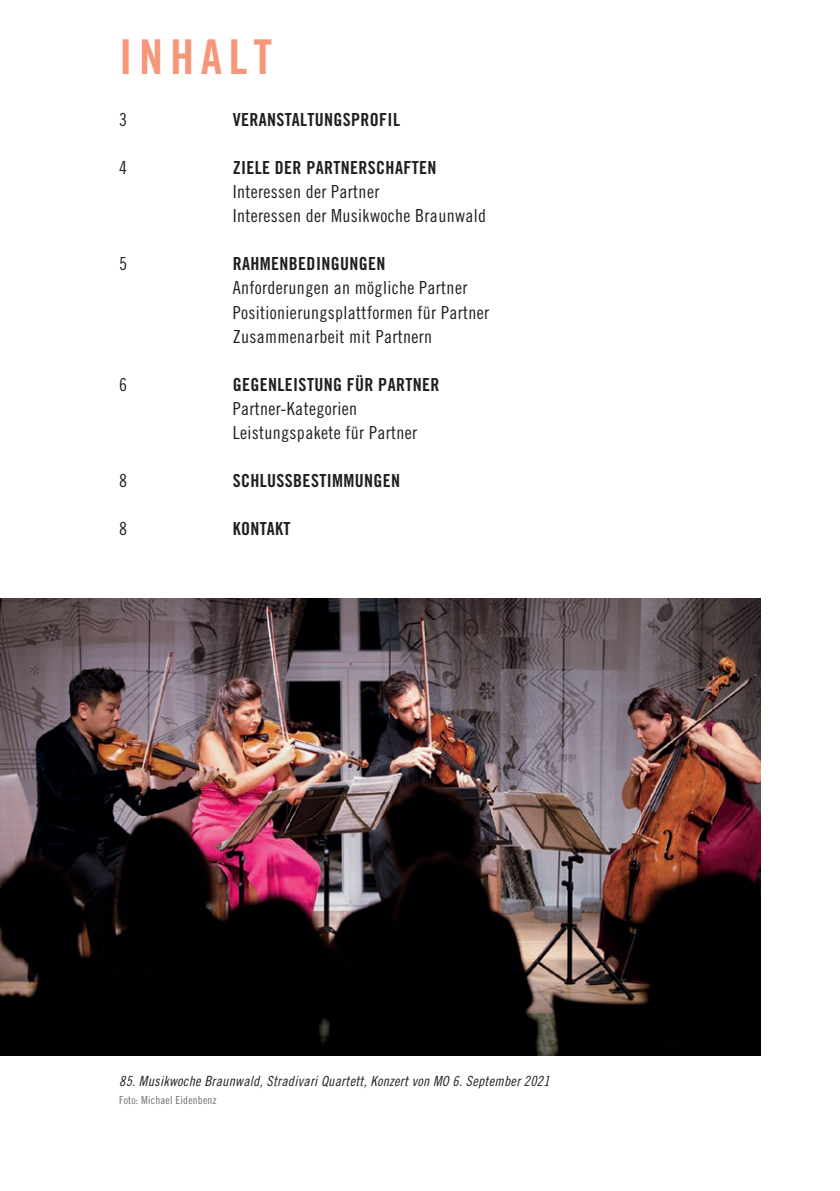
<style>
.page{position:relative;width:840px;height:1191px;background:#fff}
.page>*{position:absolute;margin:0;border:0;box-sizing:border-box;transform-origin:0 0}
.mwbw_titel_links_gro{font:48px "Trade Gothic LT Std Bd Cn 20";letter-spacing:.14em;color:#f6977a}
.mwbw_text{font:18px "Trade Gothic LT Std Cn 18";letter-spacing:.02em;color:#231f20}
.mwbw_text-2{font:18px "Trade Gothic LT Std Bd Cn 20";letter-spacing:.02em;color:#231f20}
.mwbw_text_leerzeile{font:18px "Trade Gothic LT Std Cn 18";letter-spacing:.02em;color:#231f20}
.mwbw_text-3{font:14px "Trade Gothic LT Std Cn 18 Obl";letter-spacing:.02em;color:#231f20}
.mwbw_text-4{font:11px "Trade Gothic LT Std Cn 18";letter-spacing:.02em;color:#6c6d70}
</style>
<div class="page">
<img style="left:0;top:598px;width:760px;height:457px">
<p class="mwbw_titel_links_gro" style="left:119px;top:28px;width:154px">INHALT</p>
<p class="mwbw_text" style="left:119px;top:109px;width:9px">3</p>
<p class="mwbw_text-2" style="left:232px;top:109px;width:169px">VERANSTALTUNGSPROFIL</p>
<p class="mwbw_text" style="left:119px;top:157px;width:9px">4</p>
<p class="mwbw_text-2" style="left:232px;top:157px;width:205px">ZIELE DER PARTNERSCHAFTEN</p>
<p class="mwbw_text" style="left:232px;top:181px;width:148px">Interessen der Partner</p>
<p class="mwbw_text" style="left:232px;top:205px;width:255px">Interessen der Musikwoche Braunwald</p>
<p class="mwbw_text" style="left:119px;top:253px;width:9px">5</p>
<p class="mwbw_text-2" style="left:232px;top:253px;width:154px">RAHMENBEDINGUNGEN</p>
<p class="mwbw_text" style="left:232px;top:277px;width:236px">Anforderungen an mögliche Partner</p>
<p class="mwbw_text" style="left:232px;top:301px;width:258px">Positionierungsplattformen für Partner</p>
<p class="mwbw_text" style="left:232px;top:325px;width:201px">Zusammenarbeit mit Partnern</p>
<p class="mwbw_text" style="left:119px;top:373px;width:9px">6</p>
<p class="mwbw_text-2" style="left:232px;top:373px;width:208px">GEGENLEISTUNG FÜR PARTNER</p>
<p class="mwbw_text" style="left:232px;top:397px;width:126px">Partner-Kategorien</p>
<p class="mwbw_text_leerzeile" style="left:232px;top:421px;width:186px">Leistungspakete für Partner</p>
<p class="mwbw_text" style="left:119px;top:469px;width:9px">8</p>
<p class="mwbw_text-2" style="left:232px;top:469px;width:169px">SCHLUSSBESTIMMUNGEN</p>
<p class="mwbw_text" style="left:119px;top:517px;width:9px">8</p>
<p class="mwbw_text-2" style="left:232px;top:517px;width:59px">KONTAKT</p>
<p class="mwbw_text-3" style="left:119px;top:1073px;width:432px">85. Musikwoche Braunwald, Stradivari Quartett, Konzert von MO 6. September 2021</p>
<p class="mwbw_text-4" style="left:119px;top:1093px;width:99px">Foto: Michael Eidenbenz</p>
</div>
